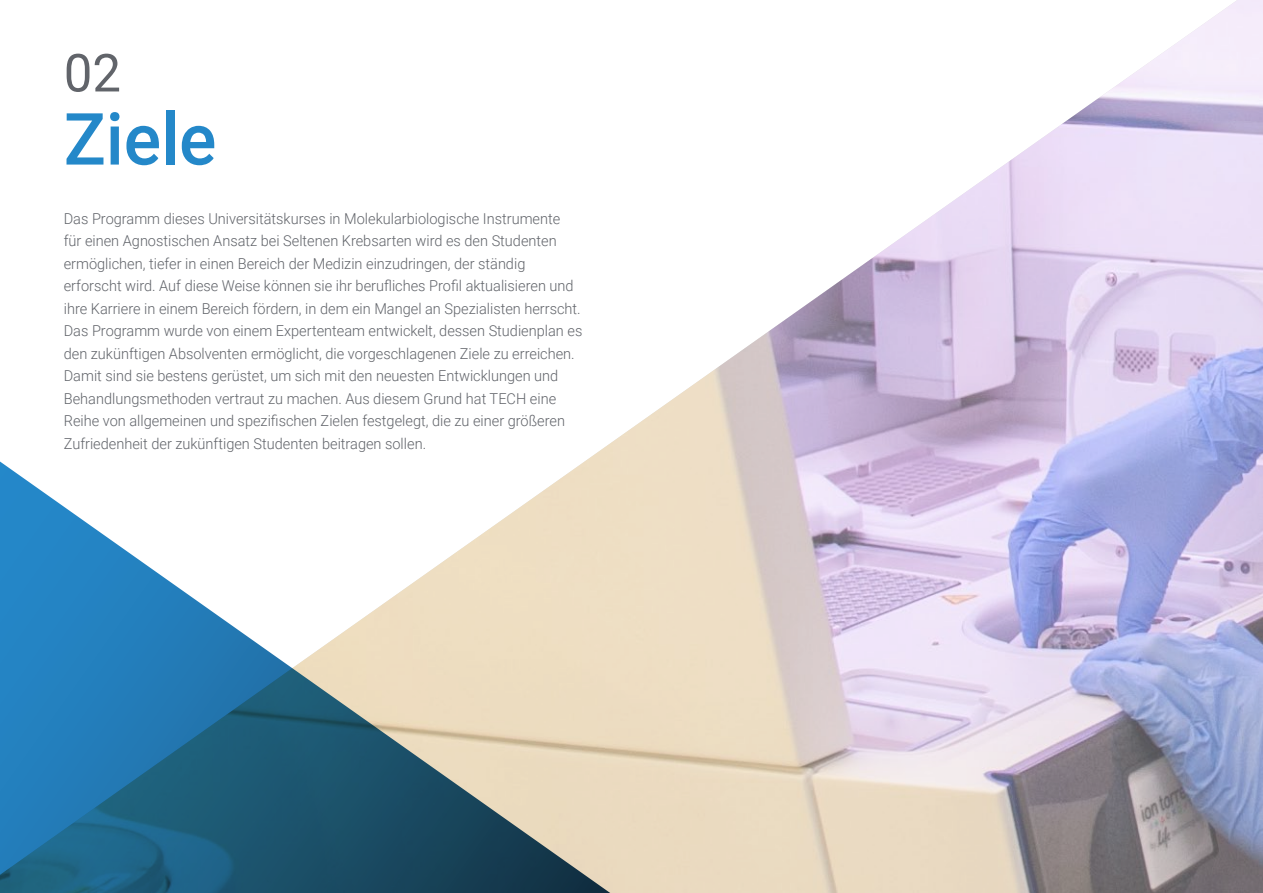
<style>
.page{position:relative;width:1263px;height:893px;background:#fff}
.page>*{position:absolute;margin:0;border:0;box-sizing:border-box;transform-origin:0 0}
.t1{font:500 72px "Roboto";color:#2488c9}
.t2{font:52.5px "Roboto";color:#61646a}
.t3{font:300 15px/22.5px "Roboto";color:#61646a}
</style>
<div class="page">
<img style="left:607px;top:0;width:656px;height:893px">
<svg style="left:0;top:446px;width:640px;height:447px"></svg>
<h2 class="t2" style="left:64px;top:36px;width:59px">02</h2>
<h1 class="t1" style="left:64px;top:89px;width:154px">Ziele</h1>
<p class="t3" style="left:64px;top:207px;width:520px">Das Programm dieses Universitätskurses in Molekularbiologische Instrumente<br>für einen Agnostischen Ansatz bei Seltenen Krebsarten wird es den Studenten ermöglichen, tiefer in einen Bereich der Medizin einzudringen, der ständig erforscht wird. Auf diese Weise können sie ihr berufliches Profil aktualisieren und ihre Karriere in einem Bereich fördern, in dem ein Mangel an Spezialisten herrscht.<br>Das Programm wurde von einem Expertenteam entwickelt, dessen Studienplan es den zukünftigen Absolventen ermöglicht, die vorgeschlagenen Ziele zu erreichen.<br>Damit sind sie bestens gerüstet, um sich mit den neuesten Entwicklungen und Behandlungsmethoden vertraut zu machen. Aus diesem Grund hat TECH eine Reihe von allgemeinen und spezifischen Zielen festgelegt, die zu einer größeren Zufriedenheit der zukünftigen Studenten beitragen sollen.</p>
</div>
